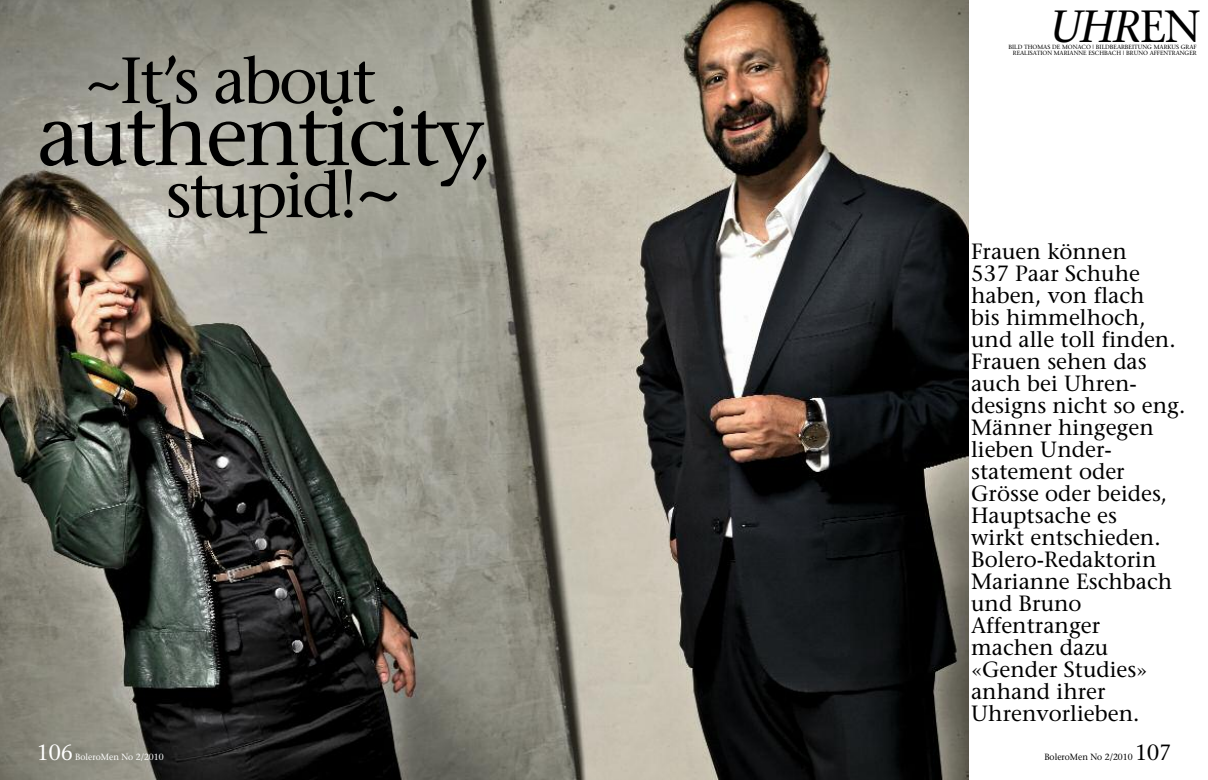
<style>
.page{position:relative;width:1208px;height:780px;background:#fff}
.page>*{position:absolute;margin:0;border:0;box-sizing:border-box;transform-origin:0 0}
.t1{font:85px "Stone Serif";letter-spacing:-.04em;color:#000}
.t2{font:65px "Stone Serif";letter-spacing:-.04em;color:#000}
.t3{font:italic 45px "Stone Serif";color:#000}
.t4{font:22px/22px "Stone Serif";color:#000}
.t5{font:22px "Stone Serif";color:#fff;scale:.95 1}
.t6{font:22px "Stone Serif";color:#000;scale:.95 1}
.t7{font:9px "Stone Serif";color:#fff;scale:.95 1}
.t8{font:9px "Stone Serif";color:#000;scale:.95 1}
.t9{font:6px "Stone Serif";color:#000}
.s1{font-size:80px}
.s2{font-style:normal}
</style>
<div class="page">
<img style="left:0;top:0;width:968px;height:780px">
<h2 class="t2" style="left:85px;top:55px;width:293px">~It’s about</h2>
<h1 class="t1" style="left:37px;top:103px;width:458px">authenticity,</h1>
<h2 class="t2" style="left:165px;top:169px;width:237px">stupid!<span class="s1">~</span></h2>
<h3 class="t3" style="left:1050px;top:8px;width:152px">UHR<span class="s2">EN</span></h3>
<p class="t9" style="left:1013px;top:50px;width:185px">REALISATION MARIANNE ESCHBACH | BRUNO AFFENTRANGER</p>
<p class="t9" style="left:1008px;top:44px;width:190px">BILD THOMAS DE MONACO | BILDBEARBEITUNG MARKUS GRAF</p>
<p class="t4" style="left:971px;top:242px;width:216px">Frauen können<br>537 Paar Schuhe haben, von flach<br>bis himmelhoch, und alle toll finden.<br>Frauen sehen das auch bei Uhren&shy;designs nicht so eng.<br>Männer hingegen lieben Under&shy;statement oder<br>Grösse oder beides,<br>Hauptsache es<br>wirkt entschieden.<br>Bolero-Redaktorin<br>Marianne Eschbach und Bruno<br>Affentranger machen dazu «Gender Studies» anhand ihrer<br>Uhrenvorlieben.</p>
<p class="t5" style="left:37px;top:743px;width:39px">106</p>
<p class="t7" style="left:75px;top:753px;width:94px">BoleroMen No 2/2010</p>
<p class="t8" style="left:1044px;top:753px;width:94px">BoleroMen No 2/2010</p>
<p class="t6" style="left:1135px;top:743px;width:39px">107</p>
</div>
